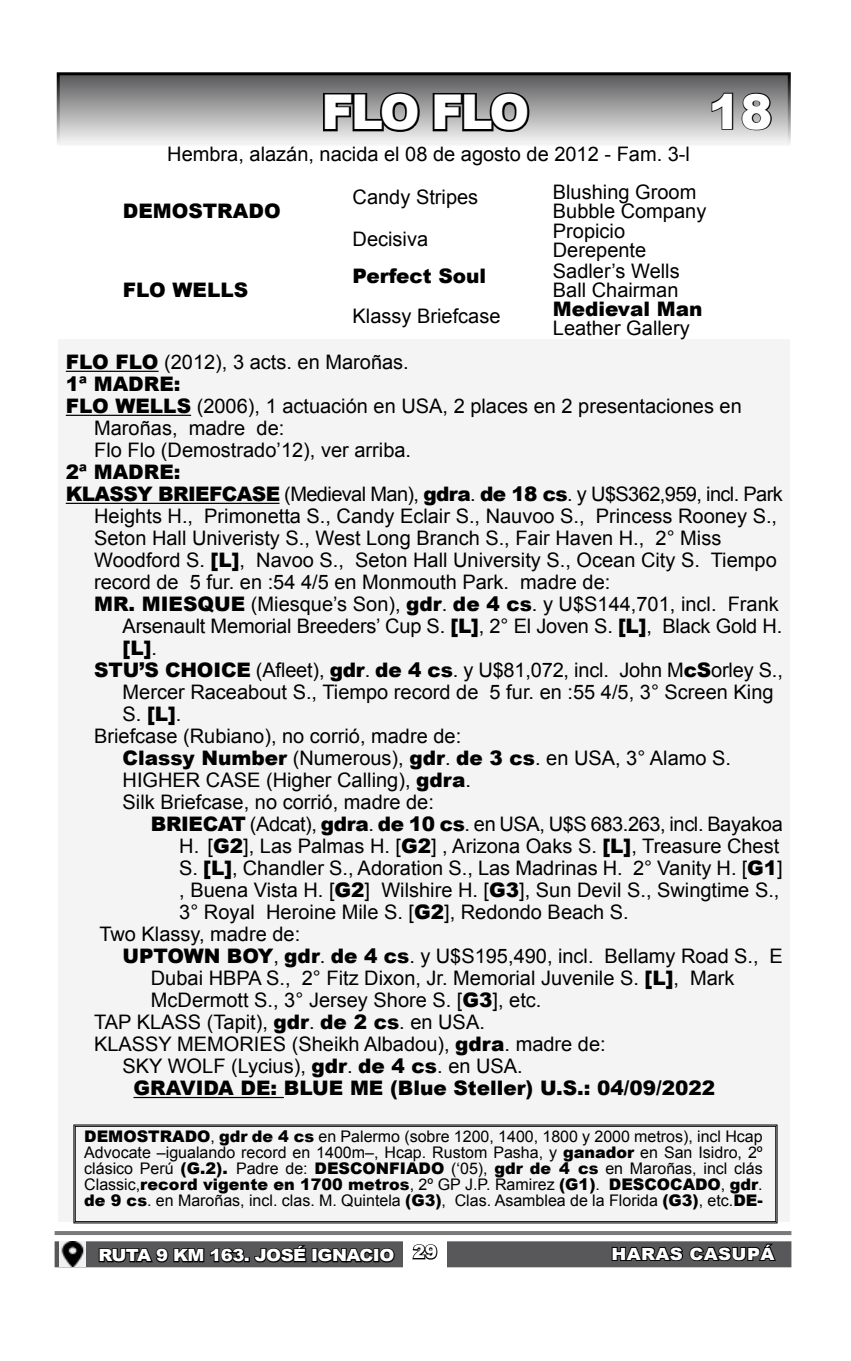
<style>
.page{position:relative;width:851px;height:1361px;background:#fff}
.page>*{position:absolute;margin:0;border:0;box-sizing:border-box;transform-origin:0 0}
.t1{font:900 48px "Arial";letter-spacing:-.05em;color:#fff}
.t2{font:20px "Arial";color:#000}
.t3{font:900 20px "Arial";color:#000}
.t4{font:20px "Arial";letter-spacing:-.03em;color:#000}
.t5{font:20px "Arial";letter-spacing:-.02em;color:#000}
.t6{font:900 18px "Arial";color:#fff}
.t7{font:900 16.8px "Arial";letter-spacing:-.03em;color:#fff;scale:1.08 1}
.t8{font:900 16.8px "Arial";letter-spacing:.02em;color:#fff;scale:1.08 1}
.t9{font:16px/16px "Arial";color:#000;text-align:justify}
.s1{font-weight:900}
.s2{font-weight:400}
</style>
<div class="page">
<div style="left:58px;top:340px;width:731px;height:882px;background:#f4f4f4"></div>
<svg style="left:57px;top:72px;width:733px;height:73px;background:#9e9e9f"></svg>
<hr style="left:55px;top:1231px;width:736px;height:4px;background:#797a7c">
<div style="left:55px;top:1241px;width:736px;height:26px;background:#58585a"></div>
<svg style="left:74px;top:1124px;width:703px;height:99px"></svg>
<div style="left:75px;top:1126px;width:701px;height:96px;border:1px solid #000"></div>
<svg style="left:611px;top:1243px;width:165px;height:18px"></svg>
<svg style="left:321px;top:90px;width:101px;height:45px;background:#6b6b6b"></svg>
<svg style="left:430px;top:90px;width:102px;height:45px;background:#6b6b6c"></svg>
<hr style="left:66px;top:371px;width:92px;height:1px;background:#000">
<hr style="left:66px;top:415px;width:125px;height:1px;background:#000">
<hr style="left:66px;top:503px;width:213px;height:1px;background:#000">
<hr style="left:133px;top:1097px;width:151px;height:1px;background:#000">
<div style="left:403px;top:1235px;width:44px;height:35px;background:#fff"></div>
<svg style="left:412px;top:1244px;width:26px;height:16px"></svg>
<svg style="left:710px;top:91px;width:24px;height:40px"></svg>
<svg style="left:740px;top:92px;width:32px;height:39px"></svg>
<svg style="left:98px;top:1241px;width:210px;height:22px"></svg>
<div style="left:311px;top:1248px;width:6px;height:14px;border:2px solid #000"></div>
<svg style="left:316px;top:1248px;width:79px;height:15px"></svg>
<img style="left:60px;top:1241px;width:26px;height:25px">
<h1 class="t1" style="left:321px;top:77px;width:209px">FLO FLO</h1>
<p class="t2" style="left:167px;top:141px;width:524px">Hembra, alazán, nacida el 08 de agosto de 2012 - Fam. 3-l</p>
<h1 class="t1" style="left:708px;top:77px;width:66px">18</h1>
<p class="t3" style="left:123px;top:197px;width:159px">DEMOSTRADO</p>
<p class="t3" style="left:123px;top:275px;width:127px">FLO WELLS</p>
<p class="t2" style="left:352px;top:184px;width:127px">Candy Stripes</p>
<p class="t2" style="left:352px;top:226px;width:77px">Decisiva</p>
<p class="t3" style="left:352px;top:261px;width:135px">Perfect Soul</p>
<p class="t2" style="left:352px;top:303px;width:149px">Klassy Briefcase</p>
<p class="t2" style="left:552px;top:179px;width:145px">Blushing Groom</p>
<p class="t2" style="left:552px;top:198px;width:155px">Bubble Company</p>
<p class="t2" style="left:552px;top:218px;width:74px">Propicio</p>
<p class="t2" style="left:552px;top:236px;width:95px">Derepente</p>
<p class="t2" style="left:552px;top:258px;width:128px">Sadler’s Wells</p>
<p class="t2" style="left:552px;top:277px;width:127px">Ball Chairman</p>
<p class="t3" style="left:552px;top:294px;width:151px">Medieval Man</p>
<p class="t2" style="left:552px;top:315px;width:138px">Leather Gallery</p>
<p class="t2" style="left:66px;top:349px;width:344px"><span class="s1">FLO FLO</span> (2012), 3 acts. en Maroñas.</p>
<p class="t3" style="left:66px;top:369px;width:116px">1ª MADRE:</p>
<p class="t2" style="left:66px;top:393px;width:677px"><span class="s1">FLO WELLS</span> (2006), 1 actuación en USA, 2 places en 2 presentaciones en</p>
<p class="t2" style="left:94px;top:415px;width:192px">Maroñas, madre de:</p>
<p class="t2" style="left:94px;top:437px;width:318px">Flo Flo (Demostrado’12), ver arriba.</p>
<p class="t3" style="left:66px;top:457px;width:116px">2ª MADRE:</p>
<p class="t4" style="left:66px;top:481px;width:718px"><span class="s1">KLASSY BRIEFCASE</span> (Medieval Man), <span class="s1">gdra</span>. <span class="s1">de 18 cs</span>. y U$S362,959, incl. Park</p>
<p class="t2" style="left:94px;top:503px;width:684px">Heights H., Primonetta S., Candy Eclair S., Nauvoo S., Princess Rooney S.,</p>
<p class="t2" style="left:94px;top:525px;width:628px">Seton Hall Univeristy S., West Long Branch S., Fair Haven H., 2° Miss</p>
<p class="t2" style="left:94px;top:547px;width:684px">Woodford S. <span class="s1">[L]</span>, Navoo S., Seton Hall University S., Ocean City S. Tiempo</p>
<p class="t2" style="left:94px;top:569px;width:517px">record de 5 fur. en :54 4/5 en Monmouth Park. madre de:</p>
<p class="t2" style="left:94px;top:591px;width:686px"><span class="s1">MR. MIESQUE</span> (Miesque’s Son), <span class="s1">gdr</span>. <span class="s1">de 4 cs</span>. y U$S144,701, incl. Frank</p>
<p class="t2" style="left:122px;top:613px;width:661px">Arsenault Memorial Breeders’ Cup S. <span class="s1">[L]</span>, 2° El Joven S. <span class="s1">[L]</span>, Black Gold H.</p>
<p class="t3" style="left:122px;top:633px;width:36px">[L]<span class="s2">.</span></p>
<p class="t2" style="left:94px;top:657px;width:690px"><span class="s1">STU’S CHOICE</span> (Afleet), <span class="s1">gdr</span>. <span class="s1">de 4 cs</span>. y U$81,072, incl. John M<span class="s1">cS</span>orley S.,</p>
<p class="t2" style="left:122px;top:679px;width:652px">Mercer Raceabout S., Tiempo record de 5 fur. en :55 4/5, 3° Screen King</p>
<p class="t2" style="left:122px;top:701px;width:60px">S. <span class="s1">[L]</span>.</p>
<p class="t2" style="left:94px;top:723px;width:368px">Briefcase (Rubiano), no corrió, madre de:</p>
<p class="t2" style="left:122px;top:745px;width:610px"><span class="s1">Classy Number</span> (Numerous), <span class="s1">gdr</span>. <span class="s1">de 3 cs</span>. en USA, 3° Alamo S.</p>
<p class="t2" style="left:122px;top:767px;width:350px">HIGHER CASE (Higher Calling), <span class="s1">gdra</span>.</p>
<p class="t2" style="left:122px;top:789px;width:313px">Silk Briefcase, no corrió, madre de:</p>
<p class="t5" style="left:151px;top:811px;width:633px"><span class="s1">BRIECAT</span> (Adcat), <span class="s1">gdra</span>. <span class="s1">de 10 cs</span>. en USA, U$S 683.263, incl. Bayakoa</p>
<p class="t2" style="left:179px;top:833px;width:601px">H. [<span class="s1">G2</span>], Las Palmas H. [<span class="s1">G2</span>] , Arizona Oaks S. <span class="s1">[L]</span>, Treasure Chest</p>
<p class="t2" style="left:179px;top:855px;width:605px">S. <span class="s1">[L]</span>, Chandler S., Adoration S., Las Madrinas H. 2° Vanity H. [<span class="s1">G1</span>]</p>
<p class="t2" style="left:179px;top:877px;width:601px">, Buena Vista H. [<span class="s1">G2</span>] Wilshire H. [<span class="s1">G3</span>], Sun Devil S., Swingtime S.,</p>
<p class="t2" style="left:179px;top:899px;width:451px">3° Royal Heroine Mile S. [<span class="s1">G2</span>], Redondo Beach S.</p>
<p class="t2" style="left:99px;top:921px;width:202px">Two Klassy, madre de:</p>
<p class="t2" style="left:122px;top:943px;width:661px"><span class="s1">UPTOWN BOY</span>, <span class="s1">gdr</span>. <span class="s1">de 4 cs</span>. y U$S195,490, incl. Bellamy Road S., E</p>
<p class="t2" style="left:151px;top:965px;width:585px">Dubai HBPA S., 2° Fitz Dixon, Jr. Memorial Juvenile S. <span class="s1">[L]</span>, Mark</p>
<p class="t2" style="left:151px;top:987px;width:392px">McDermott S., 3° Jersey Shore S. [<span class="s1">G3</span>], etc.</p>
<p class="t2" style="left:94px;top:1009px;width:392px">TAP KLASS (Tapit), <span class="s1">gdr</span>. <span class="s1">de 2 cs</span>. en USA.</p>
<p class="t2" style="left:94px;top:1031px;width:513px">KLASSY MEMORIES (Sheikh Albadou), <span class="s1">gdra</span>. madre de:</p>
<p class="t2" style="left:122px;top:1053px;width:402px">SKY WOLF (Lycius), <span class="s1">gdr</span>. <span class="s1">de 4 cs</span>. en USA.</p>
<p class="t3" style="left:133px;top:1073px;width:583px">GRAVIDA DE: BLUE ME (Blue Steller) U.S.: 04/09/2022</p>
<p class="t9" style="left:84px;top:1128px;width:680px"><span class="s1">DEMOSTRADO</span>, <span class="s1">gdr de 4 cs</span> en Palermo (sobre 1200, 1400, 1800 y 2000 metros), incl Hcap Advocate –igualando record en 1400m–, Hcap. Rustom Pasha, y <span class="s1">ganador</span> en San Isidro, 2º clásico Perú <span class="s1">(G.2).</span> Padre de: <span class="s1">DESCONFIADO</span> (‘05), <span class="s1">gdr de 4 cs</span> en Maroñas, incl clás Classic,<span class="s1">record vigente en 1700 metros</span>, 2º GP J.P. Ramirez <span class="s1">(G1)</span>. <span class="s1">DESCOCADO</span>, <span class="s1">gdr</span>. <span class="s1">de 9 cs</span>. en Maroñas, incl. clas. M. Quintela <span class="s1">(G3)</span>, Clas. Asamblea de la Florida <span class="s1">(G3)</span>, etc.<span class="s1">DE-</span></p>
<p class="t7" style="left:98px;top:1243px;width:275px">RUTA 9 KM 163. JOSÉ IGNACIO</p>
<p class="t6" style="left:413px;top:1239px;width:26px">29</p>
<p class="t8" style="left:611px;top:1241px;width:152px">HARAS CASUPÁ</p>
</div>
